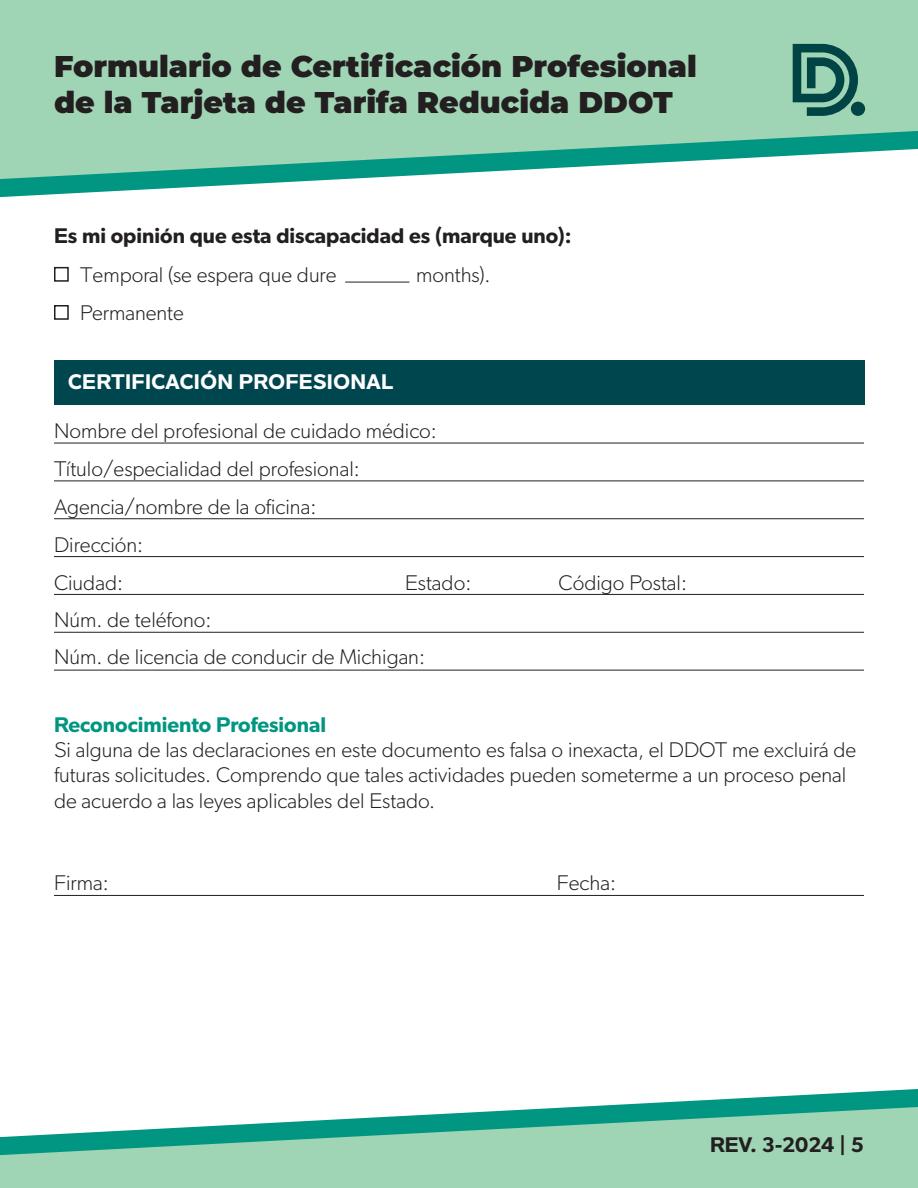
<style>
.page{position:relative;width:918px;height:1188px;background:#fff}
.page>*{position:absolute;margin:0;border:0;box-sizing:border-box;transform-origin:0 0}
.t1{font:900 30px/36px "Montserrat";color:#231f20}
.t2{font:300 21px/25.2px "Gibson Detroit";color:#231f20}
.t3{font:600 21px "Gibson Detroit";color:#231f20}
.t4{font:600 21px "Gibson Detroit";color:#009681}
.t5{font:600 21px "Gibson Detroit";letter-spacing:.02em;color:#fff}
</style>
<div class="page">
<svg style="left:0;top:0;width:918px;height:198px;background:#9cd3b8"></svg>
<svg style="left:0;top:1089px;width:918px;height:99px"></svg>
<svg style="left:793px;top:44px;width:65px;height:72px;background:#448174"></svg>
<div style="left:851px;top:102px;width:14px;height:14px;background:#004445;border-radius:50%"></div>
<hr style="left:54px;top:895px;width:810px;height:1px;background:#231f20">
<hr style="left:54px;top:670px;width:810px;height:1px;background:#231f20">
<hr style="left:54px;top:632px;width:810px;height:1px;background:#231f20">
<hr style="left:54px;top:594px;width:810px;height:1px;background:#231f20">
<hr style="left:54px;top:556px;width:810px;height:1px;background:#231f20">
<hr style="left:54px;top:518px;width:810px;height:1px;background:#231f20">
<hr style="left:54px;top:481px;width:810px;height:1px;background:#231f20">
<hr style="left:54px;top:443px;width:810px;height:1px;background:#231f20">
<hr style="left:345px;top:282px;width:64px;height:1px;background:#231f20">
<div style="left:54px;top:267px;width:15px;height:15px;border:2px solid #231f20"></div>
<div style="left:54px;top:305px;width:15px;height:15px;border:2px solid #231f20"></div>
<div style="left:55px;top:360px;width:810px;height:45px;background:#00464f"></div>
<p class="t1" style="left:54px;top:47px;width:644px">Formulario de Certificación Profesional de la Tarjeta de Tarifa Reducida DDOT</p>
<p class="t3" style="left:54px;top:223px;width:519px">Es mi opinión que esta discapacidad es (marque uno):</p>
<p class="t2" style="left:80px;top:262px;width:258px">Temporal (se espera que dure</p>
<p class="t2" style="left:80px;top:300px;width:105px">Permanente</p>
<p class="t2" style="left:416px;top:262px;width:76px">months).</p>
<p class="t5" style="left:68px;top:370px;width:327px">CERTIFICACIÓN PROFESIONAL</p>
<p class="t2" style="left:54px;top:418px;width:384px">Nombre del profesional de cuidado médico:</p>
<p class="t2" style="left:54px;top:456px;width:307px">Título/especialidad del profesional:</p>
<p class="t2" style="left:54px;top:494px;width:264px">Agencia/nombre de la oficina:</p>
<p class="t2" style="left:54px;top:532px;width:91px">Dirección:</p>
<p class="t2" style="left:54px;top:570px;width:71px">Ciudad:</p>
<p class="t2" style="left:405px;top:570px;width:68px">Estado:</p>
<p class="t2" style="left:559px;top:570px;width:130px">Código Postal:</p>
<p class="t2" style="left:54px;top:607px;width:159px">Núm. de teléfono:</p>
<p class="t2" style="left:54px;top:645px;width:373px">Núm. de licencia de conducir de Michigan:</p>
<h3 class="t4" style="left:54px;top:712px;width:274px">Reconocimiento Profesional</h3>
<p class="t2" style="left:54px;top:737px;width:804px">Si alguna de las declaraciones en este documento es falsa o inexacta, el DDOT me excluirá de futuras solicitudes. Comprendo que tales actividades pueden someterme a un proceso penal de acuerdo a las leyes aplicables del Estado.</p>
<p class="t2" style="left:54px;top:870px;width:56px">Firma:</p>
<p class="t2" style="left:557px;top:870px;width:61px">Fecha:</p>
<p class="t3" style="left:710px;top:1132px;width:155px">REV. 3-2024 | 5</p>
</div>
